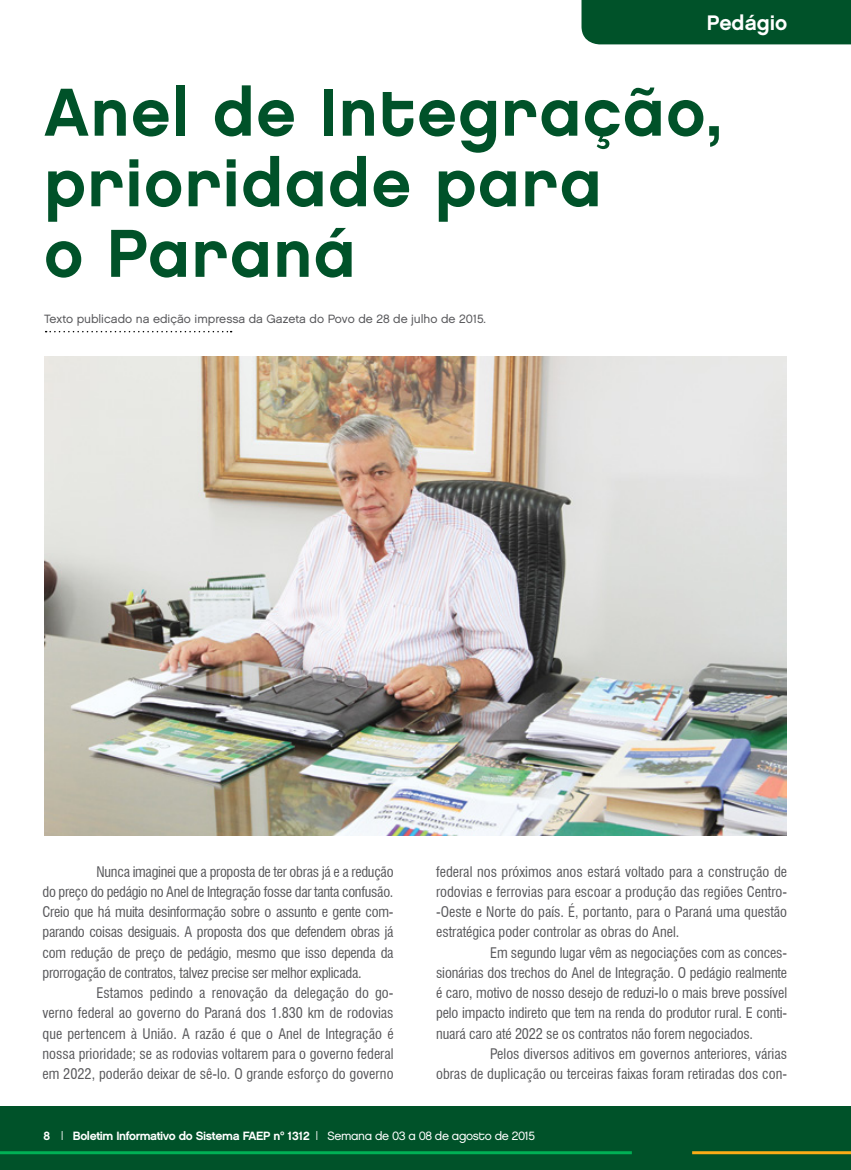
<style>
.page{position:relative;width:851px;height:1170px;background:#fff}
.page>*{position:absolute;margin:0;border:0;box-sizing:border-box;transform-origin:0 0}
.t1{font:67.65px/70.5px "Chalet New York Nineteen Eighty";letter-spacing:.02em;color:#005229}
.t2{font:21px "Chalet New York Nineteen Sixty";color:#fff}
.t3{font:condensed 14.25px/20.2px "Swiss 721 BT";color:#58585b;text-align:justify}
.t4{font:12px "Chalet New York Nineteen Sixty";letter-spacing:-.03em;color:#fff}
.t5{font:12px "Chalet London Nineteen Sixty";color:#58585b}
.s1{font-family:"Chalet London Nineteen Eighty"}
</style>
<div class="page">
<div style="left:0;top:1106px;width:850px;height:63px;background:#005229"></div>
<hr style="left:0;top:1151px;width:631px;height:3px;background:#00b055">
<hr style="left:692px;top:1151px;width:158px;height:3px;background:#fbac17">
<div style="left:581px;top:0;width:269px;height:44px;background:#005229"></div>
<svg style="left:46px;top:331px;width:185px;height:1px"></svg>
<img style="left:44px;top:356px;width:742px;height:479px">
<h2 class="t2" style="left:706px;top:10px;width:82px">Pedágio</h2>
<h1 class="t1" style="left:44px;top:77px;width:679px">Anel de Integração, prioridade para<br>o Paraná</h1>
<p class="t5" style="left:44px;top:311px;width:443px">Texto publicado na edição impressa da Gazeta do Povo de 28 de julho de 2015.</p>
<p class="t3" style="left:43px;top:861px;width:352px;text-indent:54px">Nunca imaginei que a proposta de ter obras já e a redução do preço do pedágio no Anel de Integração fosse dar tanta confusão.<br>Creio que há muita desinformação sobre o assunto e gente com&shy;parando coisas desiguais. A proposta dos que defendem obras já com redução de preço de pedágio, mesmo que isso dependa da prorrogação de contratos, talvez precise ser melhor explicada.</p>
<p class="t3" style="left:43px;top:982px;width:352px;text-indent:54px">Estamos pedindo a renovação da delegação do go&shy;verno federal ao governo do Paraná dos 1.830 km de rodovias que pertencem à União. A razão é que o Anel de Integração é nossa prioridade; se as rodovias voltarem para o governo federal em 2022, poderão deixar de sê-lo. O grande esforço do governo</p>
<p class="t3" style="left:436px;top:861px;width:352px">federal nos próximos anos estará voltado para a construção de rodovias e ferrovias para escoar a produção das regiões Centro--Oeste e Norte do país. É, portanto, para o Paraná uma questão estratégica poder controlar as obras do Anel.</p>
<p class="t3" style="left:436px;top:942px;width:352px;text-indent:54px">Em segundo lugar vêm as negociações com as conces&shy;sionárias dos trechos do Anel de Integração. O pedágio realmente é caro, motivo de nosso desejo de reduzi-lo o mais breve possível pelo impacto indireto que tem na renda do produtor rural. E conti&shy;nuará caro até 2022 se os contratos não forem negociados.</p>
<p class="t3" style="left:436px;top:1043px;width:352px;text-align:right">Pelos diversos aditivos em governos anteriores, várias<br>obras de duplicação ou terceiras faixas foram retiradas dos con-</p>
<p class="t4" style="left:43px;top:1128px;width:493px">8 | Boletim Informativo do Sistema FAEP nº 1312 | <span class="s1">Semana de 03 a 08 de agosto de 2015</span></p>
</div>
